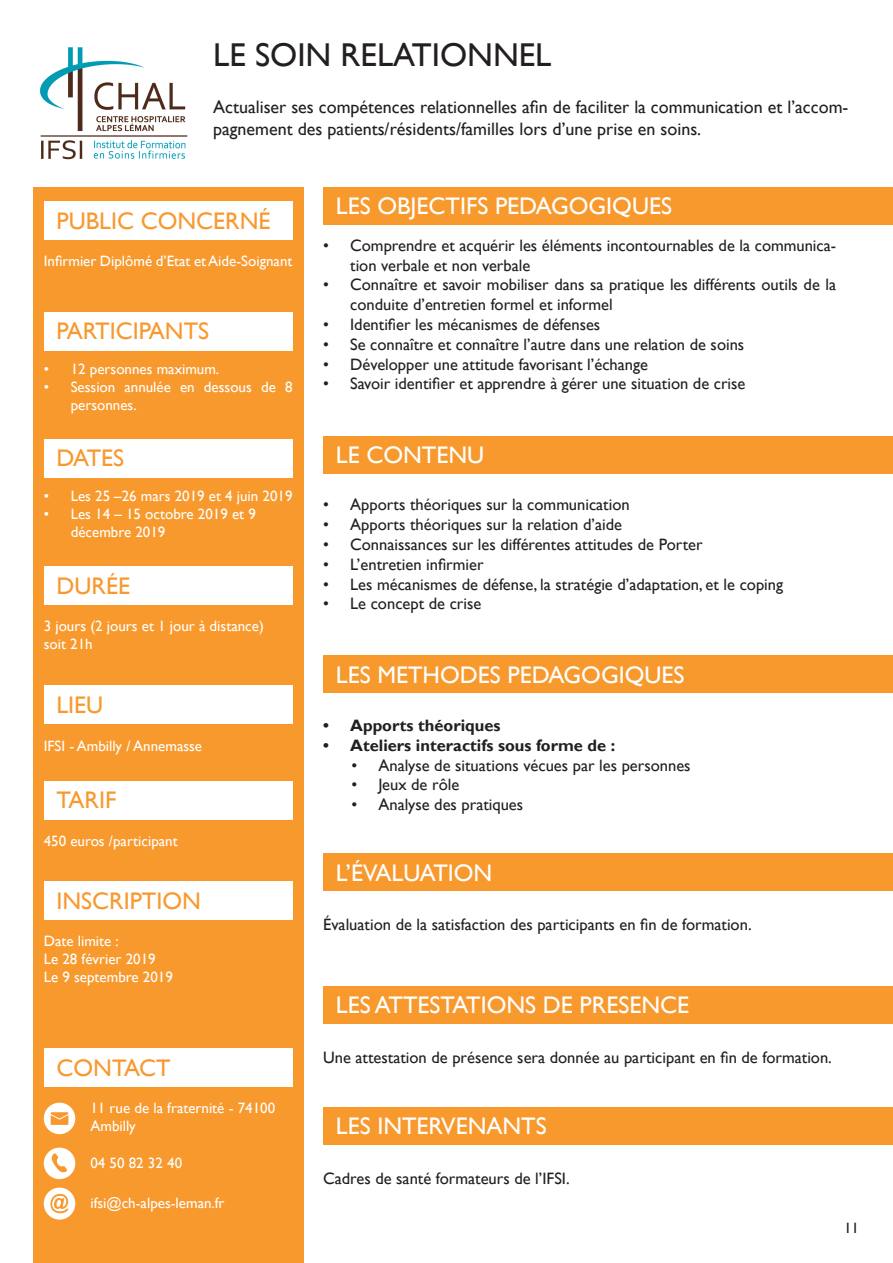
<style>
.page{position:relative;width:893px;height:1263px;background:#fff}
.page>*{position:absolute;margin:0;border:0;box-sizing:border-box;transform-origin:0 0}
.t1{font:33px "Gill Sans";color:#231f20}
.t2{font:24px "Gill Sans";color:#fff}
.t3{font:24px "Gill Sans";color:#f8992f}
.t4{font:18px/21.6px "Gill Sans";color:#231f20}
.t5{font:16.5px/19.8px "Gill Sans";color:#231f20}
.t6{font:700 16.5px "Gill Sans";color:#231f20}
.t7{font:15px/18px "Gill Sans";color:#fff}
.t8{font:15px "Gill Sans";color:#231f20}
</style>
<div class="page">
<div style="left:323px;top:187px;width:570px;height:38px;background:#f8992e"></div>
<div style="left:323px;top:436px;width:570px;height:38px;background:#f8992e"></div>
<div style="left:323px;top:655px;width:570px;height:38px;background:#f8992e"></div>
<div style="left:323px;top:853px;width:570px;height:38px;background:#f8992e"></div>
<div style="left:323px;top:986px;width:570px;height:38px;background:#f8992e"></div>
<div style="left:323px;top:1106px;width:570px;height:38px;background:#f8992e"></div>
<div style="left:33px;top:187px;width:271px;height:1076px;background:#f8992e"></div>
<div style="left:44px;top:201px;width:248px;height:39px;background:#fff"></div>
<div style="left:44px;top:439px;width:248px;height:38px;background:#fff"></div>
<div style="left:44px;top:567px;width:248px;height:38px;background:#fff"></div>
<div style="left:44px;top:686px;width:248px;height:38px;background:#fff"></div>
<div style="left:44px;top:781px;width:248px;height:38px;background:#fff"></div>
<div style="left:44px;top:881px;width:248px;height:38px;background:#fff"></div>
<div style="left:44px;top:1048px;width:248px;height:38px;background:#fff"></div>
<div style="left:44px;top:312px;width:248px;height:38px;background:#fff"></div>
<svg style="left:43px;top:1147px;width:33px;height:33px"></svg>
<div style="left:44px;top:1103px;width:31px;height:31px;background:#fff;border-radius:50%"></div>
<svg style="left:51px;top:1112px;width:17px;height:13px"></svg>
<div style="left:44px;top:1187px;width:31px;height:32px;background:#fff;border-radius:50%"></div>
<svg style="left:50px;top:1193px;width:19px;height:21px"></svg>
<img style="left:40px;top:47px;width:148px;height:113px">
<p class="t1" style="left:213px;top:36px;width:340px">LE SOIN RELATIONNEL</p>
<p class="t4" style="left:213px;top:96px;width:637px">Actualiser ses compétences relationnelles afin de faciliter la communication et l’accom&shy;pagnement des patients/résidents/familles lors d’une prise en soins.</p>
<p class="t3" style="left:57px;top:207px;width:215px">PUBLIC CONCERNÉ</p>
<p class="t7" style="left:44px;top:252px;width:250px">Infirmier Diplômé d’Etat et Aide-Soignant</p>
<p class="t3" style="left:57px;top:317px;width:154px">PARTICIPANTS</p>
<p class="t7" style="left:44px;top:360px;width:177px">• 12 personnes maximum.</p>
<p class="t7" style="left:71px;top:378px;width:223px;text-indent:-27px">• Session annulée en dessous de 8 personnes.</p>
<p class="t3" style="left:57px;top:444px;width:69px">DATES</p>
<p class="t7" style="left:44px;top:487px;width:250px">• Les 25 –26 mars 2019 et 4 juin 2019</p>
<p class="t7" style="left:71px;top:505px;width:187px;text-indent:-27px">• Les 14 – 15 octobre 2019 et 9 décembre 2019</p>
<p class="t3" style="left:57px;top:572px;width:75px">DURÉE</p>
<p class="t7" style="left:44px;top:618px;width:222px">3 jours (2 jours et 1 jour à distance)</p>
<p class="t7" style="left:44px;top:636px;width:51px">soit 21h</p>
<p class="t3" style="left:57px;top:691px;width:48px">LIEU</p>
<p class="t7" style="left:44px;top:737px;width:160px">IFSI - Ambilly / Annemasse</p>
<p class="t3" style="left:57px;top:786px;width:61px">TARIF</p>
<p class="t7" style="left:44px;top:832px;width:136px">450 euros /participant</p>
<p class="t3" style="left:57px;top:886px;width:146px">INSCRIPTION</p>
<p class="t7" style="left:44px;top:932px;width:77px">Date limite :</p>
<p class="t7" style="left:44px;top:950px;width:113px">Le 28 février 2019</p>
<p class="t7" style="left:44px;top:968px;width:131px">Le 9 septembre 2019</p>
<p class="t3" style="left:57px;top:1054px;width:116px">CONTACT</p>
<p class="t7" style="left:90px;top:1099px;width:186px">11 rue de la fraternité - 74100</p>
<p class="t7" style="left:90px;top:1117px;width:47px">Ambilly</p>
<p class="t7" style="left:90px;top:1154px;width:93px">04 50 82 32 40</p>
<p class="t7" style="left:90px;top:1194px;width:136px">ifsi@ch-alpes-leman.fr</p>
<p class="t2" style="left:336px;top:192px;width:338px">LES OBJECTIFS PEDAGOGIQUES</p>
<p class="t5" style="left:350px;top:236px;width:487px;text-indent:-27px">• Comprendre et acquérir les éléments incontournables de la communica&shy;tion verbale et non verbale</p>
<p class="t5" style="left:350px;top:275px;width:487px;text-indent:-27px">• Connaître et savoir mobiliser dans sa pratique les différents outils de la conduite d’entretien formel et informel</p>
<p class="t5" style="left:323px;top:315px;width:279px">• Identifier les mécanismes de défenses</p>
<p class="t5" style="left:323px;top:335px;width:423px">• Se connaître et connaître l’autre dans une relation de soins</p>
<p class="t5" style="left:323px;top:354px;width:326px">• Développer une attitude favorisant l’échange</p>
<p class="t5" style="left:323px;top:374px;width:424px">• Savoir identifier et apprendre à gérer une situation de crise</p>
<p class="t2" style="left:336px;top:441px;width:150px">LE CONTENU</p>
<p class="t5" style="left:323px;top:495px;width:308px">• Apports théoriques sur la communication</p>
<p class="t5" style="left:323px;top:515px;width:300px">• Apports théoriques sur la relation d’aide</p>
<p class="t5" style="left:323px;top:535px;width:381px">• Connaissances sur les différentes attitudes de Porter</p>
<p class="t5" style="left:323px;top:555px;width:162px">• L’entretien infirmier</p>
<p class="t5" style="left:323px;top:574px;width:462px">• Les mécanismes de défense, la stratégie d’adaptation, et le coping</p>
<p class="t5" style="left:323px;top:594px;width:160px">• Le concept de crise</p>
<p class="t2" style="left:336px;top:661px;width:350px">LES METHODES PEDAGOGIQUES</p>
<p class="t6" style="left:323px;top:715px;width:179px">• Apports théoriques</p>
<p class="t6" style="left:323px;top:735px;width:294px">• Ateliers interactifs sous forme de :</p>
<p class="t5" style="left:351px;top:755px;width:341px">• Analyse de situations vécues par les personnes</p>
<p class="t5" style="left:351px;top:775px;width:109px">• Jeux de rôle</p>
<p class="t5" style="left:351px;top:795px;width:173px">• Analyse des pratiques</p>
<p class="t2" style="left:336px;top:859px;width:158px">L’ÉVALUATION</p>
<p class="t5" style="left:323px;top:915px;width:430px">Évaluation de la satisfaction des participants en fin de formation.</p>
<p class="t2" style="left:336px;top:991px;width:355px">LES ATTESTATIONS DE PRESENCE</p>
<p class="t5" style="left:323px;top:1048px;width:510px">Une attestation de présence sera donnée au participant en fin de formation.</p>
<p class="t2" style="left:336px;top:1112px;width:212px">LES INTERVENANTS</p>
<p class="t5" style="left:323px;top:1169px;width:248px">Cadres de santé formateurs de l’IFSI.</p>
<p class="t8" style="left:844px;top:1219px;width:16px">11</p>
</div>
